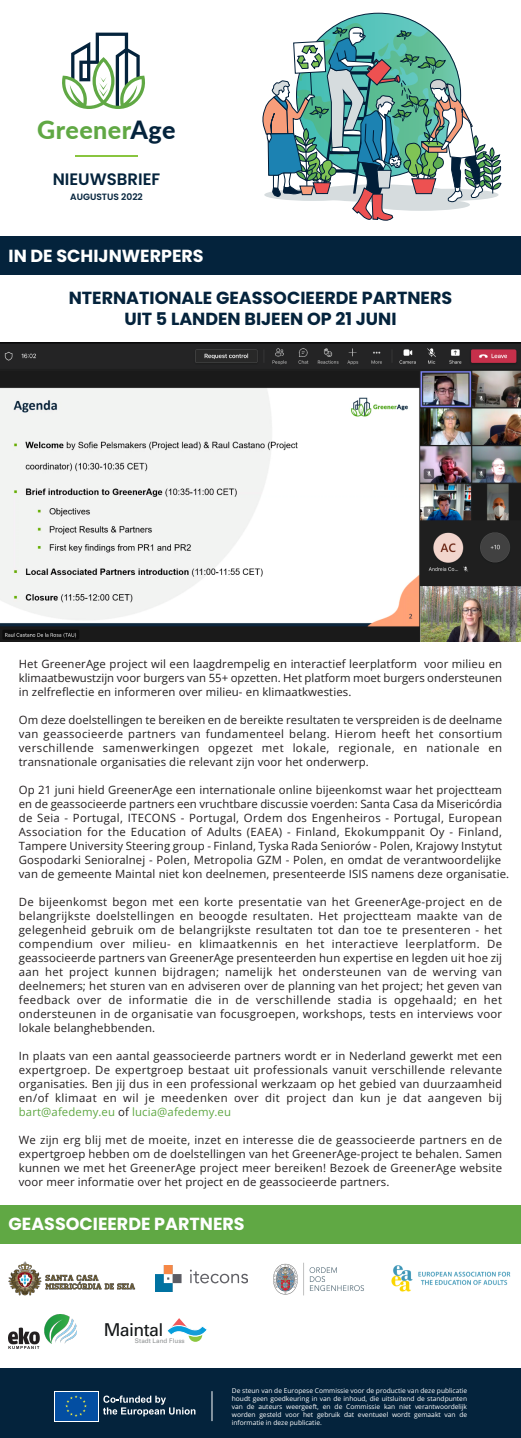
<style>
.page{position:relative;width:521px;height:1438px;background:#fff}
.page>*{position:absolute;margin:0;border:0;box-sizing:border-box;transform-origin:0 0}
.t1{font:900 25.03px "Lato";letter-spacing:.02em;color:#60a844}
.t2{font:17.68px "Univers";letter-spacing:-.03em;color:#131617}
.t3{font:700 17.5px/21px "Poppins";color:#04233c;text-align:center}
.t4{font:700 17.5px "Poppins";color:#fff}
.t5{font:600 16.54px "Poppins";color:#04233c}
.t6{font:11.38px/14px "Open Sans";letter-spacing:.01em;color:#231f20;text-align:justify}
.t7{font:600 9.1px "Poppins";color:#04233c}
.t8{font:6.65px/8px "Open Sans";color:#fff;text-align:justify}
.t9{font:6.39px "Univers";color:#8d9091}
.s1{color:#04233c}
.s2{color:#60a844}
</style>
<div class="page">
<svg style="left:262px;top:12px;width:239px;height:209px"></svg>
<svg style="left:62px;top:33px;width:83px;height:76px"></svg>
<hr style="left:75px;top:156px;width:63px;height:1px;background:#89c53f">
<div style="left:0;top:1205px;width:521px;height:38px;background:#60a844"></div>
<div style="left:0;top:236px;width:521px;height:39px;background:#04233c"></div>
<img style="left:0;top:342px;width:521px;height:299px">
<div style="left:0;top:1368px;width:521px;height:70px;background:#04233c"></div>
<hr style="left:212px;top:1391px;width:1px;height:30px;background:#fff">
<svg style="left:54px;top:1391px;width:44px;height:30px"></svg>
<div style="left:55px;top:1392px;width:42px;height:28px;background:#034ea2"></div>
<svg style="left:65px;top:1395px;width:22px;height:22px"></svg>
<svg style="left:103px;top:1395px;width:92px;height:21px"></svg>
<img style="left:155px;top:1265px;width:93px;height:27px">
<img style="left:391px;top:1265px;width:120px;height:27px">
<svg style="left:167px;top:1318px;width:40px;height:24px"></svg>
<img style="left:273px;top:1262px;width:91px;height:33px">
<img style="left:9px;top:1261px;width:127px;height:35px">
<img style="left:9px;top:1314px;width:67px;height:34px">
<h1 class="t1" style="left:37px;top:112px;width:140px">Greener<span class="s1">Age</span></h1>
<h3 class="t5" style="left:53px;top:170px;width:109px">NIEUWSBRIEF</h3>
<p class="t7" style="left:70px;top:192px;width:74px">AUGUSTUS 2022</p>
<h3 class="t4" style="left:9px;top:246px;width:197px">IN DE SCHIJNWERPERS</h3>
<h3 class="t3" style="left:69px;top:288px;width:385px">NTERNATIONALE GEASSOCIEERDE PARTNERS<br>UIT 5 LANDEN BIJEEN OP 21 JUNI</h3>
<p class="t6" style="left:19px;top:656px;width:485px">Het GreenerAge project wil een laagdrempelig en interactief leerplatform voor milieu en klimaatbewustzijn voor burgers van 55+ opzetten. Het platform moet burgers ondersteunen in zelfreflectie en informeren over milieu- en klimaatkwesties.</p>
<p class="t6" style="left:19px;top:712px;width:485px">Om deze doelstellingen te bereiken en de bereikte resultaten te verspreiden is de deelname van geassocieerde partners van fundamenteel belang. Hierom heeft het consortium verschillende samenwerkingen opgezet met lokale, regionale, en nationale en transnationale organisaties die relevant zijn voor het onderwerp.</p>
<p class="t6" style="left:19px;top:782px;width:492px;text-align:left">Op 21 juni hield GreenerAge een internationale online bijeenkomst waar het projectteam en de geassocieerde partners een vruchtbare discussie voerden: Santa Casa da Misericórdia de Seia - Portugal, ITECONS - Portugal, Ordem dos Engenheiros - Portugal, European Association for the Education of Adults (EAEA) - Finland, Ekokumppanit Oy - Finland, Tampere University Steering group - Finland, Tyska Rada Seniorów - Polen, Krajowy Instytut Gospodarki Senioralnej - Polen, Metropolia GZM - Polen, en omdat de verantwoordelijke van de gemeente Maintal niet kon deelnemen, presenteerde ISIS namens deze organisatie.</p>
<p class="t6" style="left:19px;top:894px;width:485px">De bijeenkomst begon met een korte presentatie van het GreenerAge-project en de belangrijkste doelstellingen en beoogde resultaten. Het projectteam maakte van de gelegenheid gebruik om de belangrijkste resultaten tot dan toe te presenteren - het compendium over milieu- en klimaatkennis en het interactieve leerplatform. De geassocieerde partners van GreenerAge presenteerden hun expertise en legden uit hoe zij aan het project kunnen bijdragen; namelijk het ondersteunen van de werving van deelnemers; het sturen van en adviseren over de planning van het project; het geven van feedback over de informatie die in de verschillende stadia is opgehaald; en het ondersteunen in de organisatie van focusgroepen, workshops, tests en interviews voor lokale belanghebbenden.</p>
<p class="t6" style="left:19px;top:1048px;width:485px">In plaats van een aantal geassocieerde partners wordt er in Nederland gewerkt met een expertgroep. De expertgroep bestaat uit professionals vanuit verschillende relevante organisaties. Ben jij dus in een professional werkzaam op het gebied van duurzaamheid en/of klimaat en wil je meedenken over dit project dan kun je dat aangeven bij <span class="s2">bart@afedemy.eu</span> of <span class="s2">lucia@afedemy.eu</span></p>
<p class="t6" style="left:19px;top:1132px;width:485px">We zijn erg blij met de moeite, inzet en interesse die de geassocieerde partners en de expertgroep hebben om de doelstellingen van het GreenerAge-project te behalen. Samen kunnen we met het GreenerAge project meer bereiken! Bezoek de GreenerAge website voor meer informatie over het project en de geassocieerde partners.</p>
<h3 class="t4" style="left:9px;top:1214px;width:238px">GEASSOCIEERDE PARTNERS</h3>
<h2 class="t2" style="left:104px;top:1319px;width:61px">Maintal</h2>
<p class="t9" style="left:135px;top:1337px;width:51px">Stadt Land Fluss</p>
<p class="t8" style="left:232px;top:1386px;width:237px">De steun van de Europese Commissie voor de productie van deze publicatie houdt geen goedkeuring in van de inhoud, die uitsluitend de standpunten van de auteurs weergeeft, en de Commissie kan niet verantwoordelijk worden gesteld voor het gebruik dat eventueel wordt gemaakt van de informatie in deze publicatie.</p>
</div>
